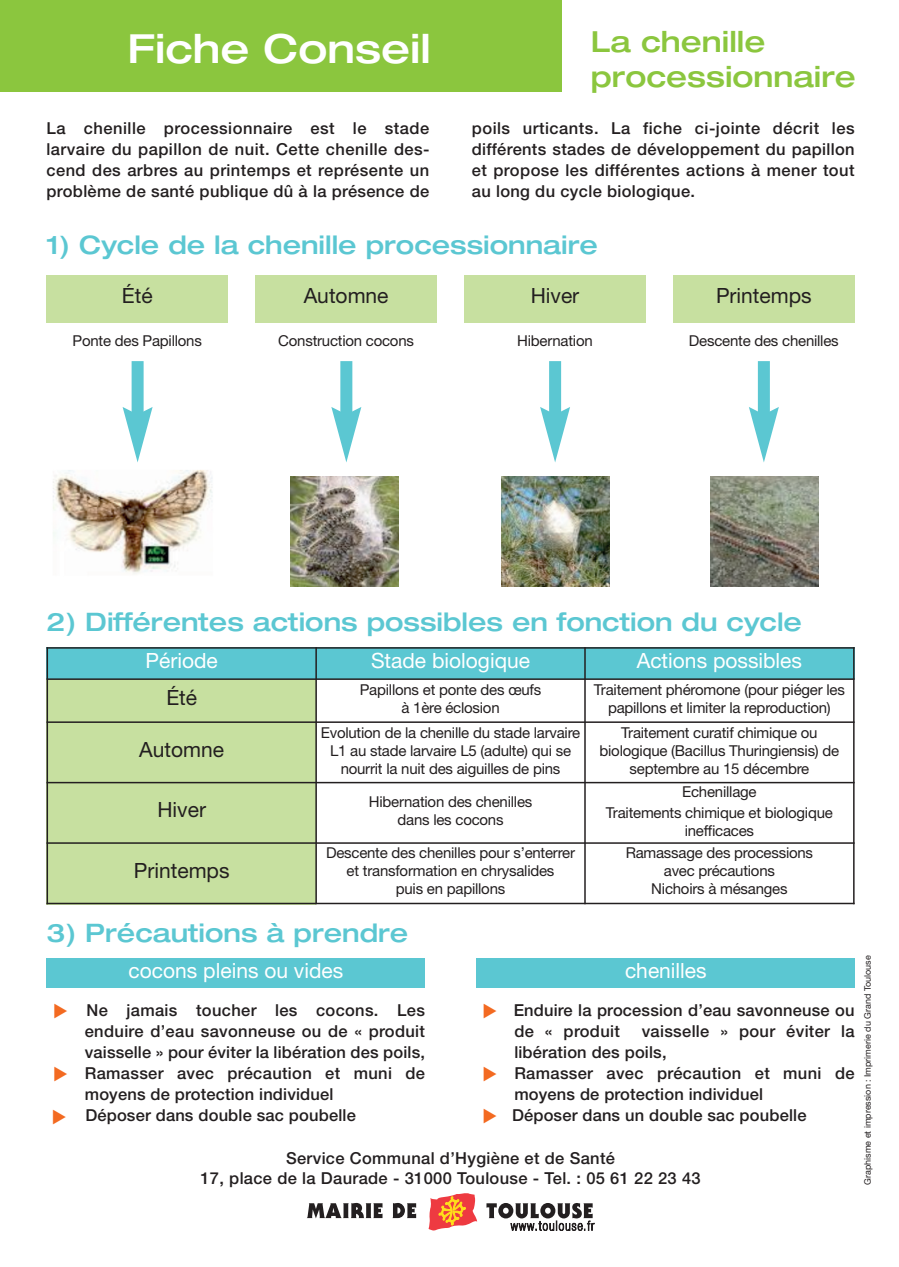
<style>
.page{position:relative;width:899px;height:1267px;background:#fff}
.page>*{position:absolute;margin:0;border:0;box-sizing:border-box;transform-origin:0 0}
.t1{font:500 expanded 40.2px "Helvetica Neue LT Std";color:#fff}
.t2{font:500 expanded 29.1px/35px "Helvetica Neue LT Std";color:#8bc63e}
.t3{font:500 expanded 25.5px "Helvetica Neue LT Std";color:#5bc7d2}
.t4{font:21px "Helvetica Neue LT Std";color:#fff}
.t5{font:21px "Helvetica Neue LT Std";color:#231f20}
.t6{font:500 16.5px/21px "Helvetica Neue LT Std";letter-spacing:.02em;color:#231f20}
.t7{font:15px/18px "Helvetica Neue LT Std";letter-spacing:-.015em;color:#231f20;text-align:center}
.t8{font:9px "Helvetica Neue LT Std";color:#231f20}
</style>
<div class="page">
<div style="left:0;top:0;width:561px;height:92px;background:#8bc63e"></div>
<div style="left:47px;top:647px;width:269px;height:32px;background:#5bc7d2"></div>
<div style="left:316px;top:647px;width:269px;height:32px;background:#5bc7d2"></div>
<div style="left:585px;top:647px;width:269px;height:32px;background:#5bc7d2"></div>
<div style="left:47px;top:679px;width:269px;height:43px;background:#c7e0a0"></div>
<div style="left:47px;top:722px;width:269px;height:60px;background:#c7e0a0"></div>
<div style="left:47px;top:782px;width:269px;height:61px;background:#c7e0a0"></div>
<div style="left:47px;top:843px;width:269px;height:61px;background:#c7e0a0"></div>
<hr style="left:47px;top:647px;width:1px;height:257px;background:#231f20">
<hr style="left:315px;top:647px;width:2px;height:257px;background:#231f20">
<hr style="left:584px;top:647px;width:2px;height:257px;background:#231f20">
<hr style="left:853px;top:647px;width:1px;height:257px;background:#231f20">
<hr style="left:47px;top:647px;width:807px;height:2px;background:#231f20">
<hr style="left:47px;top:678px;width:807px;height:2px;background:#231f20">
<hr style="left:47px;top:721px;width:807px;height:2px;background:#231f20">
<hr style="left:47px;top:782px;width:807px;height:1px;background:#231f20">
<hr style="left:47px;top:842px;width:807px;height:2px;background:#231f20">
<hr style="left:47px;top:903px;width:807px;height:1px;background:#231f20">
<div style="left:47px;top:958px;width:378px;height:30px;background:#5bc7d2"></div>
<svg style="left:428px;top:1193px;width:49px;height:37px"></svg>
<svg style="left:392px;top:1203px;width:24px;height:15px"></svg>
<svg style="left:307px;top:1203px;width:75px;height:15px"></svg>
<svg style="left:486px;top:1203px;width:108px;height:27px"></svg>
<div style="left:476px;top:958px;width:378px;height:30px;background:#5bc7d2"></div>
<img style="left:53px;top:470px;width:160px;height:104px">
<img style="left:290px;top:477px;width:108px;height:109px">
<img style="left:502px;top:477px;width:108px;height:109px">
<img style="left:710px;top:477px;width:108px;height:109px">
<div style="left:47px;top:275px;width:181px;height:47px;background:#c7e0a0"></div>
<div style="left:255px;top:275px;width:182px;height:47px;background:#c7e0a0"></div>
<div style="left:464px;top:275px;width:182px;height:47px;background:#c7e0a0"></div>
<div style="left:673px;top:275px;width:181px;height:47px;background:#c7e0a0"></div>
<div style="left:132px;top:361px;width:12px;height:56px;background:#5bc7d2"></div>
<svg style="left:123px;top:407px;width:30px;height:55px"></svg>
<div style="left:758px;top:361px;width:12px;height:56px;background:#5bc7d2"></div>
<svg style="left:749px;top:407px;width:30px;height:55px"></svg>
<div style="left:549px;top:361px;width:12px;height:56px;background:#5bc7d2"></div>
<svg style="left:540px;top:407px;width:30px;height:55px"></svg>
<div style="left:340px;top:361px;width:12px;height:56px;background:#5bc7d2"></div>
<svg style="left:331px;top:407px;width:30px;height:55px"></svg>
<h1 class="t1" style="left:127px;top:35px;width:305px">Fiche Conseil</h1>
<h2 class="t2" style="left:591px;top:27px;width:266px">La chenille processionnaire</h2>
<p class="t6" style="left:47px;top:119px;width:385px;text-align:justify">La chenille processionnaire est le stade larvaire du papillon de nuit. Cette chenille des&shy;cend des arbres au printemps et représente un problème de santé publique dû à la présence de</p>
<p class="t6" style="left:472px;top:119px;width:384px;text-align:justify">poils urticants. La fiche ci-jointe décrit les différents stades de développement du papillon et propose les différentes actions à mener tout au long du cycle biologique.</p>
<h3 class="t3" style="left:47px;top:236px;width:553px">1) Cycle de la chenille processionnaire</h3>
<p class="t5" style="left:122px;top:288px;width:32px">Été</p>
<p class="t5" style="left:304px;top:288px;width:86px">Automne</p>
<p class="t5" style="left:531px;top:288px;width:50px">Hiver</p>
<p class="t5" style="left:716px;top:288px;width:97px">Printemps</p>
<p class="t7" style="left:73px;top:333px;width:131px">Ponte des Papillons</p>
<p class="t7" style="left:278px;top:333px;width:137px">Construction cocons</p>
<p class="t7" style="left:517px;top:333px;width:77px">Hibernation</p>
<p class="t7" style="left:689px;top:333px;width:151px">Descente des chenilles</p>
<h3 class="t3" style="left:47px;top:613px;width:757px">2) Différentes actions possibles en fonction du cycle</h3>
<p class="t4" style="left:146px;top:653px;width:74px">Période</p>
<p class="t4" style="left:371px;top:653px;width:161px">Stade biologique</p>
<p class="t4" style="left:637px;top:653px;width:167px">Actions possibles</p>
<p class="t5" style="left:166px;top:690px;width:32px">Été</p>
<p class="t7" style="left:360px;top:682px;width:183px">Papillons et ponte des œufs à 1ère éclosion</p>
<p class="t7" style="left:594px;top:682px;width:252px">Traitement phéromone (pour piéger les papillons et limiter la reproduction)</p>
<p class="t5" style="left:139px;top:742px;width:86px">Automne</p>
<p class="t7" style="left:321px;top:725px;width:261px">Evolution de la chenille du stade larvaire<br>L1 au stade larvaire L5 (adulte) qui se nourrit la nuit des aiguilles de pins</p>
<p class="t7" style="left:599px;top:725px;width:241px">Traitement curatif chimique ou biologique (Bacillus Thuringiensis) de septembre au 15 décembre</p>
<p class="t5" style="left:157px;top:802px;width:50px">Hiver</p>
<p class="t7" style="left:369px;top:794px;width:165px">Hibernation des chenilles dans les cocons</p>
<p class="t7" style="left:606px;top:782px;width:228px;line-height:21px">Echenillage<br>Traitements chimique et biologique</p>
<p class="t7" style="left:685px;top:822px;width:71px">inefficaces</p>
<p class="t5" style="left:134px;top:863px;width:97px">Printemps</p>
<p class="t7" style="left:326px;top:845px;width:250px">Descente des chenilles pour s’enterrer et transformation en chrysalides<br>puis en papillons</p>
<p class="t7" style="left:626px;top:845px;width:189px">Ramassage des processions avec précautions<br>Nichoirs à mésanges</p>
<h3 class="t3" style="left:47px;top:924px;width:363px">3) Précautions à prendre</h3>
<p class="t4" style="left:129px;top:963px;width:216px">cocons pleins ou vides</p>
<p class="t4" style="left:625px;top:963px;width:83px">chenilles</p>
<p class="t6" style="left:85px;top:1001px;width:342px">Ne jamais toucher les cocons. Les enduire d’eau savonneuse ou de « produit vaisselle » pour éviter la libération des poils, Ramasser avec précaution et muni de moyens de protection individuel<br>Déposer dans double sac poubelle</p>
<p class="t6" style="left:514px;top:1001px;width:342px">Enduire la procession d’eau savonneuse ou de « produit</p>
<p class="t6" style="left:512px;top:1022px;width:344px;text-indent:130px">vaisselle » pour éviter la libération des poils,<br>Ramasser avec précaution et muni de moyens de protection individuel<br>Déposer dans un double sac poubelle</p>
<p class="t6" style="left:200px;top:1150px;width:502px;line-height:19.8px;text-align:center">Service Communal d’Hygiène et de Santé<br>17, place de la Daurade - 31000 Toulouse - Tel. : 05 61 22 23 43</p>
<p class="t8" style="left:864px;top:1185px;width:231px;rotate:-90deg">Graphisme et impression : Imprimerie du Grand Toulouse</p>
</div>
